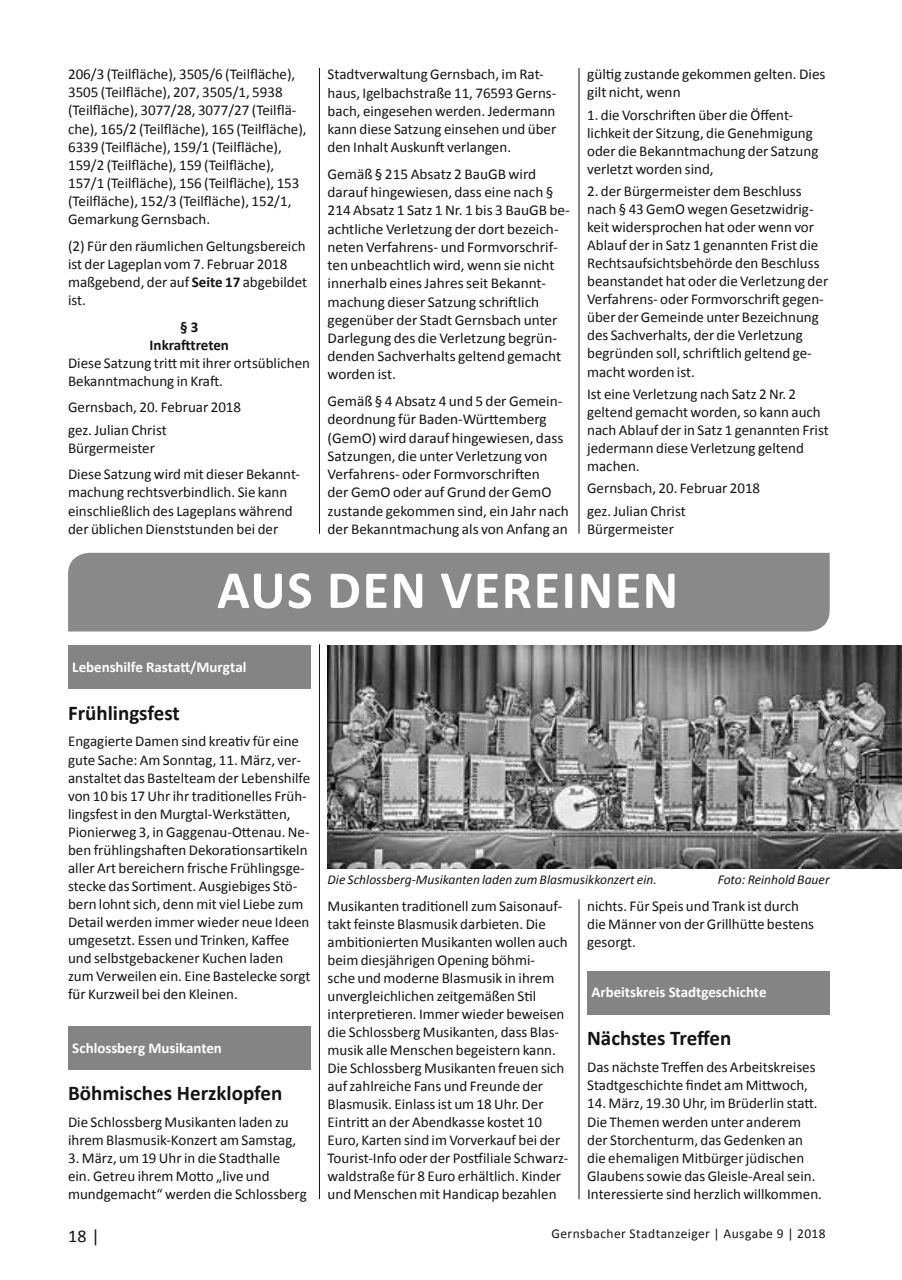
<style>
.page{position:relative;width:902px;height:1280px;background:#fff}
.page>*{position:absolute;margin:0;border:0;box-sizing:border-box;transform-origin:0 0}
.t1{font:700 54px "Calibri";letter-spacing:.03em;color:#fff}
.t2{font:700 21px "Calibri";color:#141415}
.t3{font:18px "Calibri";color:#141415}
.t4{font:15px/18px "Calibri";color:#141415}
.t5{font:700 15px "Calibri";letter-spacing:-.005em;color:#fff}
.t6{font:700 15px/18.1px "Calibri";color:#141415;text-align:center}
.t7{font:italic 13.5px "Calibri";color:#141415}
.t8{font:13.5px "Calibri";letter-spacing:.03em;color:#141415}
.s1{font-weight:700}
</style>
<div class="page">
<hr style="left:578px;top:68px;width:1px;height:466px;background:#141415">
<hr style="left:319px;top:68px;width:1px;height:466px;background:#141415">
<hr style="left:578px;top:899px;width:1px;height:300px;background:#141415">
<hr style="left:319px;top:644px;width:1px;height:555px;background:#141415">
<div style="left:68px;top:553px;width:761px;height:78px;background:#898989"></div>
<div style="left:587px;top:971px;width:242px;height:43px;background:#848484"></div>
<div style="left:68px;top:646px;width:242px;height:43px;background:#848484"></div>
<div style="left:68px;top:1026px;width:242px;height:44px;background:#848484"></div>
<img style="left:327px;top:646px;width:574px;height:222px">
<p class="t4" style="left:68px;top:65px;width:240px">206/3 (Teilfläche), 3505/6 (Teilfläche), 3505 (Teilfläche), 207, 3505/1, 5938 (Teilfläche), 3077/28, 3077/27 (Teilflä&shy;che), 165/2 (Teilfläche), 165 (Teilfläche), 6339 (Teilfläche), 159/1 (Teilfläche), 159/2 (Teilfläche), 159 (Teilfläche), 157/1 (Teilfläche), 156 (Teilfläche), 153 (Teilfläche), 152/3 (Teilfläche), 152/1, Gemarkung Gernsbach.</p>
<p class="t4" style="left:68px;top:237px;width:241px">(2) Für den räumlichen Geltungsbereich ist der Lageplan vom 7. Februar 2018 maßgebend, der auf <span class="s1">Seite 17</span> abgebildet ist.</p>
<p class="t6" style="left:150px;top:317px;width:81px">§ 3<br>Inkrafttreten</p>
<p class="t4" style="left:68px;top:354px;width:243px">Diese Satzung tritt mit ihrer ortsüblichen<br>Bekanntmachung in Kraft.</p>
<p class="t4" style="left:68px;top:396px;width:175px;line-height:22.4px">Gernsbach, 20. Februar 2018 gez. Julian Christ</p>
<p class="t4" style="left:68px;top:435px;width:233px;line-height:26.5px">Bürgermeister<br>Diese Satzung wird mit dieser Bekannt-</p>
<p class="t4" style="left:68px;top:483px;width:226px">machung rechtsverbindlich. Sie kann einschließlich des Lageplans während der üblichen Dienststunden bei der</p>
<p class="t4" style="left:587px;top:65px;width:240px">gültig zustande gekommen gelten. Dies gilt nicht, wenn</p>
<p class="t4" style="left:587px;top:106px;width:233px">1. die Vorschriften über die Öffent&shy;lichkeit der Sitzung, die Genehmigung oder die Bekanntmachung der Satzung verletzt worden sind,</p>
<p class="t4" style="left:587px;top:182px;width:242px">2. der Bürgermeister dem Beschluss nach § 43 GemO wegen Gesetzwidrig&shy;keit widersprochen hat oder wenn vor Ablauf der in Satz 1 genannten Frist die Rechtsaufsichtsbehörde den Beschluss beanstandet hat oder die Verletzung der Verfahrens- oder Formvorschrift gegen&shy;über der Gemeinde unter Bezeichnung des Sachverhalts, der die Verletzung begründen soll, schriftlich geltend ge&shy;macht worden ist.</p>
<p class="t4" style="left:587px;top:385px;width:243px">Ist eine Verletzung nach Satz 2 Nr. 2 geltend gemacht worden, so kann auch nach Ablauf der in Satz 1 genannten Frist jedermann diese Verletzung geltend machen.</p>
<p class="t4" style="left:587px;top:477px;width:175px;line-height:22.4px">Gernsbach, 20. Februar 2018 gez. Julian Christ</p>
<p class="t4" style="left:587px;top:520px;width:88px">Bürgermeister</p>
<h1 class="t1" style="left:217px;top:555px;width:462px">AUS DEN VEREINEN</h1>
<p class="t4" style="left:327px;top:65px;width:230px">Stadtverwaltung Gernsbach, im Rat&shy;haus, Igelbachstraße 11, 76593 Gerns&shy;bach, eingesehen werden. Jedermann kann diese Satzung einsehen und über den Inhalt Auskunft verlangen.</p>
<p class="t4" style="left:327px;top:165px;width:244px">Gemäß § 215 Absatz 2 BauGB wird darauf hingewiesen, dass eine nach § 214 Absatz 1 Satz 1 Nr. 1 bis 3 BauGB be&shy;achtliche Verletzung der dort bezeich&shy;neten Verfahrens- und Formvorschrif&shy;ten unbeachtlich wird, wenn sie nicht innerhalb eines Jahres seit Bekannt&shy;machung dieser Satzung schriftlich gegenüber der Stadt Gernsbach unter Darlegung des die Verletzung begrün&shy;denden Sachverhalts geltend gemacht worden ist.</p>
<p class="t4" style="left:327px;top:392px;width:243px">Gemäß § 4 Absatz 4 und 5 der Gemein&shy;deordnung für Baden-Württemberg (GemO) wird darauf hingewiesen, dass Satzungen, die unter Verletzung von Verfahrens- oder Formvorschriften<br>der GemO oder auf Grund der GemO zustande gekommen sind, ein Jahr nach der Bekanntmachung als von Anfang an</p>
<p class="t5" style="left:72px;top:657px;width:175px">Lebenshilfe Rastatt/Murgtal</p>
<h2 class="t2" style="left:68px;top:699px;width:113px">Frühlingsfest</h2>
<p class="t4" style="left:68px;top:732px;width:244px">Engagierte Damen sind kreativ für eine gute Sache: Am Sonntag, 11. März, ver&shy;anstaltet das Bastelteam der Lebenshilfe von 10 bis 17 Uhr ihr traditionelles Früh&shy;lingsfest in den Murgtal-Werkstätten, Pionierweg 3, in Gaggenau-Ottenau. Ne&shy;ben frühlingshaften Dekorationsartikeln aller Art bereichern frische Frühlingsge&shy;stecke das Sortiment. Ausgiebiges Stö&shy;bern lohnt sich, denn mit viel Liebe zum Detail werden immer wieder neue Ideen umgesetzt. Essen und Trinken, Kaffee und selbstgebackener Kuchen laden zum Verweilen ein. Eine Bastelecke sorgt für Kurzweil bei den Kleinen.</p>
<p class="t5" style="left:72px;top:1038px;width:151px">Schlossberg Musikanten</p>
<h2 class="t2" style="left:68px;top:1080px;width:216px">Böhmisches Herzklopfen</h2>
<p class="t4" style="left:68px;top:1113px;width:230px">Die Schlossberg Musikanten laden zu ihrem Blasmusik-Konzert am Samstag,</p>
<p class="t4" style="left:68px;top:1149px;width:240px">3. März, um 19 Uhr in die Stadthalle<br>ein. Getreu ihrem Motto „live und mundgemacht“ werden die Schlossberg</p>
<p class="t7" style="left:327px;top:870px;width:330px">Die Schlossberg-Musikanten laden zum Blasmusikkonzert ein.</p>
<p class="t7" style="left:717px;top:870px;width:113px">Foto: Reinhold Bauer</p>
<p class="t4" style="left:327px;top:897px;width:242px">Musikanten traditionell zum Saisonauf&shy;takt feinste Blasmusik darbieten. Die ambitionierten Musikanten wollen auch beim diesjährigen Opening böhmi-<br>sche und moderne Blasmusik in ihrem unvergleichlichen zeitgemäßen Stil interpretieren. Immer wieder beweisen die Schlossberg Musikanten, dass Blas&shy;musik alle Menschen begeistern kann.<br>Die Schlossberg Musikanten freuen sich auf zahlreiche Fans und Freunde der Blasmusik. Einlass ist um 18 Uhr. Der Eintritt an der Abendkasse kostet 10<br>Euro, Karten sind im Vorverkauf bei der Tourist-Info oder der Postfiliale Schwarz&shy;waldstraße für 8 Euro erhältlich. Kinder und Menschen mit Handicap bezahlen</p>
<p class="t4" style="left:587px;top:897px;width:228px">nichts. Für Speis und Trank ist durch die Männer von der Grillhütte bestens gesorgt.</p>
<p class="t5" style="left:591px;top:983px;width:177px">Arbeitskreis Stadtgeschichte</p>
<h2 class="t2" style="left:587px;top:1025px;width:146px">Nächstes Treffen</h2>
<p class="t4" style="left:587px;top:1058px;width:230px">Das nächste Treffen des Arbeitskreises<br>Stadtgeschichte findet am Mittwoch,</p>
<p class="t4" style="left:587px;top:1094px;width:236px">14. März, 19.30 Uhr, im Brüderlin statt.<br>Die Themen werden unter anderem der Storchenturm, das Gedenken an die ehemaligen Mitbürger jüdischen Glaubens sowie das Gleisle-Areal sein.<br>Interessierte sind herzlich willkommen.</p>
<p class="t3" style="left:68px;top:1224px;width:33px">18 |</p>
<p class="t8" style="left:551px;top:1225px;width:276px">Gernsbacher Stadtanzeiger | Ausgabe 9 | 2018</p>
</div>
